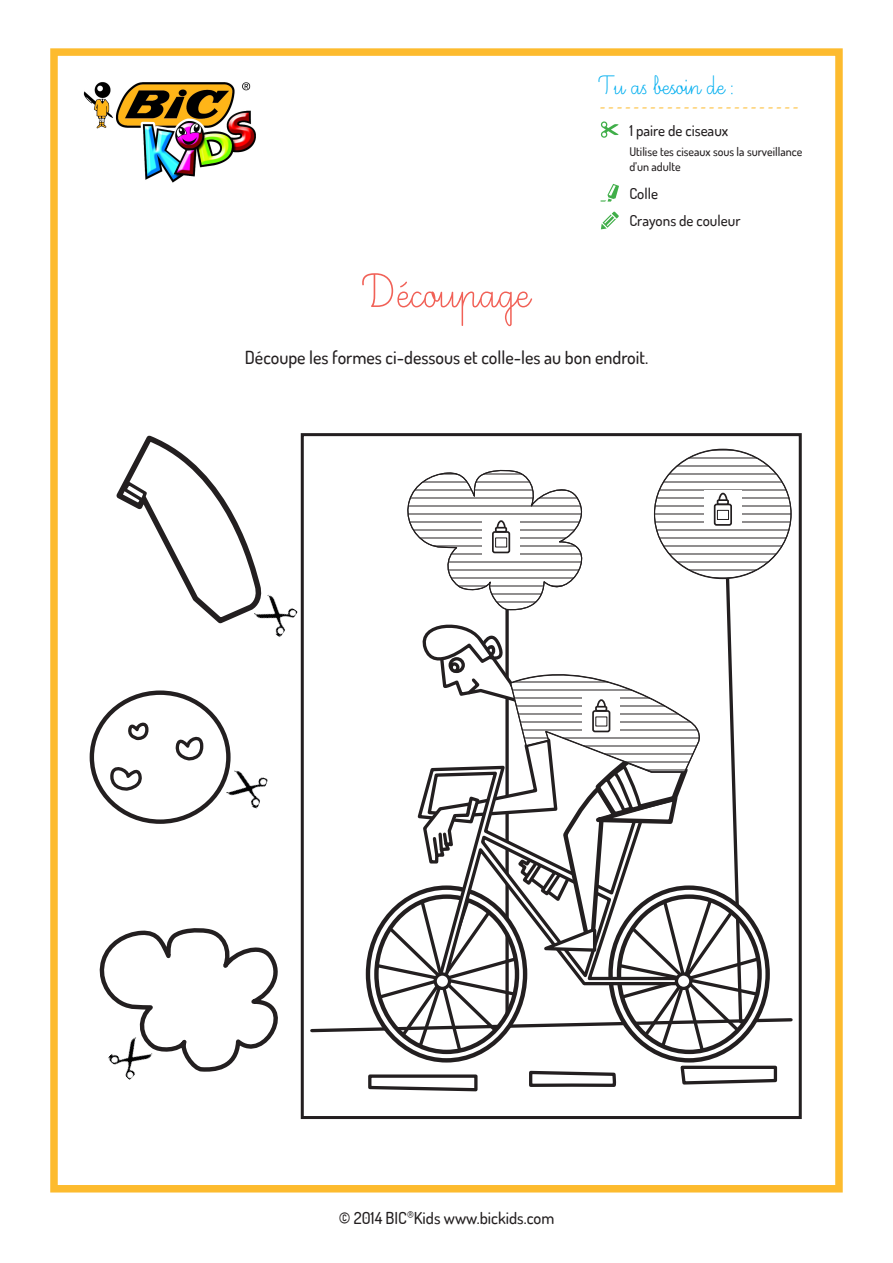
<style>
.page{position:relative;width:893px;height:1263px;background:#fff}
.page>*{position:absolute;margin:0;border:0;box-sizing:border-box;transform-origin:0 0}
.t1{font:60px "Ecriture A Romain Orne";color:#f16157}
.t2{font:33px "Ecriture A Romain Orne";color:#00aeef}
.t3{font:500 18px "Dosis";color:#231f20}
.t4{font:18px "Minion Pro";color:#fdbb2e}
.t5{font:500 16.5px "Dosis";color:#231f20}
.t6{font:500 15px/27px "Dosis";color:#231f20}
.t7{font:500 12px/14.4px "Dosis";color:#231f20}
</style>
<div class="page">
<div style="left:50px;top:48px;width:793px;height:1144px;border:8px solid #fdbb2e"></div>
<img style="left:83px;top:82px;width:173px;height:101px">
<svg style="left:601px;top:211px;width:18px;height:18px"></svg>
<svg style="left:600px;top:121px;width:19px;height:17px"></svg>
<svg style="left:601px;top:184px;width:18px;height:18px"></svg>
<svg style="left:99px;top:928px;width:179px;height:142px"></svg>
<div style="left:90px;top:690px;width:141px;height:134px;border:4px solid #231f20;border-radius:50%"></div>
<svg style="left:110px;top:767px;width:32px;height:24px"></svg>
<svg style="left:176px;top:736px;width:28px;height:25px"></svg>
<svg style="left:128px;top:722px;width:21px;height:19px"></svg>
<svg style="left:116px;top:435px;width:146px;height:189px"></svg>
<svg style="left:654px;top:450px;width:137px;height:129px"></svg>
<svg style="left:310px;top:468px;width:483px;height:624px"></svg>
<img style="left:251px;top:592px;width:47px;height:45px">
<img style="left:224px;top:767px;width:44px;height:42px">
<img style="left:107px;top:1033px;width:47px;height:47px">
<div style="left:704px;top:491px;width:37px;height:37px;background:#fff"></div>
<div style="left:718px;top:493px;width:10px;height:20px;border:2px solid #231f20;border-radius:50%"></div>
<svg style="left:715px;top:504px;width:16px;height:21px"></svg>
<div style="left:714px;top:504px;width:18px;height:22px;border:2px solid #231f20;border-radius:2px"></div>
<div style="left:717px;top:499px;width:12px;height:6px;border:2px solid #231f20"></div>
<div style="left:717px;top:510px;width:11px;height:9px;background:#fff"></div>
<div style="left:717px;top:510px;width:12px;height:10px;border:1px solid #231f20"></div>
<div style="left:482px;top:518px;width:38px;height:37px;background:#fff"></div>
<div style="left:496px;top:520px;width:10px;height:20px;border:2px solid #231f20;border-radius:50%"></div>
<svg style="left:493px;top:532px;width:16px;height:20px"></svg>
<div style="left:492px;top:531px;width:18px;height:22px;border:2px solid #231f20;border-radius:2px"></div>
<div style="left:495px;top:527px;width:12px;height:6px;border:2px solid #231f20"></div>
<div style="left:496px;top:538px;width:11px;height:9px;background:#fff"></div>
<div style="left:495px;top:537px;width:12px;height:10px;border:1px solid #231f20"></div>
<div style="left:582px;top:697px;width:38px;height:37px;background:#fff"></div>
<div style="left:596px;top:699px;width:10px;height:20px;border:2px solid #231f20;border-radius:50%"></div>
<svg style="left:593px;top:711px;width:16px;height:20px"></svg>
<div style="left:592px;top:710px;width:18px;height:22px;border:2px solid #231f20;border-radius:2px"></div>
<div style="left:595px;top:706px;width:12px;height:6px;border:2px solid #231f20"></div>
<div style="left:596px;top:717px;width:11px;height:9px;background:#fff"></div>
<div style="left:301px;top:433px;width:501px;height:686px;border:3px solid #231f20"></div>
<h2 class="t2" style="left:600px;top:69px;width:136px">Tu as besoin de :</h2>
<p class="t4" style="left:600px;top:94px;width:201px">------------------------</p>
<p class="t7" style="left:629px;top:145px;width:175px">Utilise tes ciseaux sous la surveillance d’un adulte</p>
<p class="t6" style="left:629px;top:116px;width:100px">1 paire de ciseaux</p>
<h1 class="t1" style="left:364px;top:262px;width:167px">Découpage</h1>
<p class="t6" style="left:629px;top:179px;width:113px">Colle<br>Crayons de couleur</p>
<p class="t3" style="left:245px;top:346px;width:405px">Découpe les formes ci-dessous et colle-les au bon endroit.</p>
<p class="t5" style="left:339px;top:1207px;width:217px">© 2014 BIC<sup>®</sup>Kids www.bickids.com</p>
</div>
